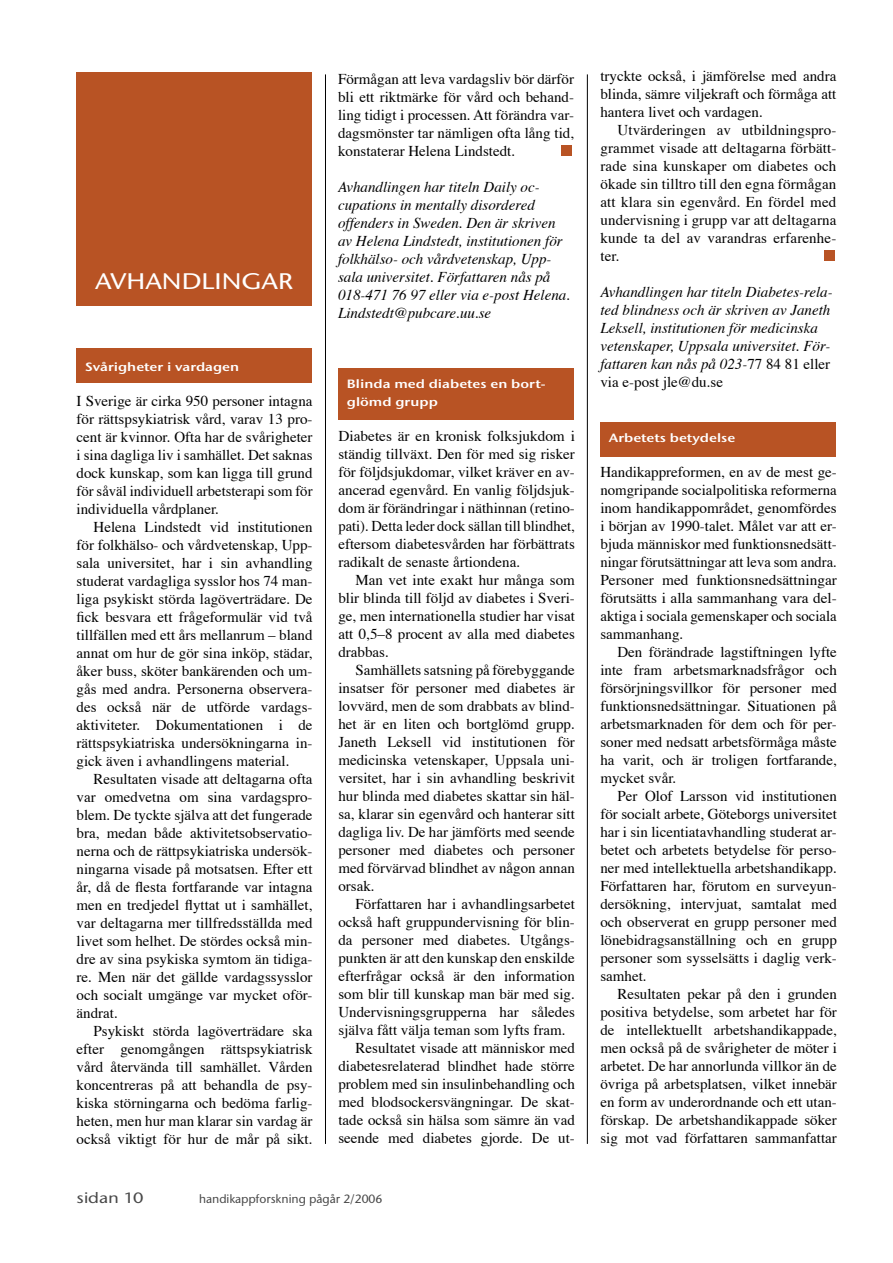
<style>
.page{position:relative;width:893px;height:1263px;background:#fff}
.page>*{position:absolute;margin:0;border:0;box-sizing:border-box;transform-origin:0 0}
.t1{font:500 22.5px "Stone Sans ITC";color:#fff;scale:1.2 1}
.t2{font:15px/18px "Times";color:#000;text-align:justify}
.t3{font:italic 15px/18px "Times";color:#000}
.t4{font:500 15px "Stone Sans ITC";color:#484848;scale:1.2 1}
.t5{font:12px/18px "Stone Sans ITC Semi";color:#fff;scale:1.2 1}
.t6{font:500 12px "Stone Sans ITC";color:#484848}
.s1{font-style:normal}
</style>
<div class="page">
<hr style="left:325px;top:74px;width:1px;height:1070px;background:#000">
<hr style="left:587px;top:74px;width:1px;height:1070px;background:#000">
<div style="left:600px;top:422px;width:236px;height:34px;background:#b85324"></div>
<div style="left:77px;top:72px;width:235px;height:234px;background:#b85324"></div>
<div style="left:77px;top:349px;width:235px;height:34px;background:#b85324"></div>
<div style="left:561px;top:145px;width:11px;height:11px;background:#b85324"></div>
<div style="left:338px;top:368px;width:236px;height:51px;background:#b85324"></div>
<div style="left:824px;top:250px;width:10px;height:11px;background:#b85324"></div>
<h1 class="t1" style="left:95px;top:268px;width:166px">AVHANDLINGAR</h1>
<p class="t5" style="left:85px;top:358px;width:130px">Svårigheter i vardagen</p>
<p class="t2" style="left:77px;top:393px;width:238px">I Sverige är cirka 950 personer intagna för rättspsykiatrisk vård, varav 13 pro&shy;cent är kvinnor. Ofta har de svårigheter i sina dagliga liv i samhället. Det saknas dock kunskap, som kan ligga till grund för såväl individuell arbetsterapi som för individuella vårdplaner.</p>
<p class="t2" style="left:77px;top:519px;width:237px;text-indent:17px">Helena Lindstedt vid institutionen för folkhälso- och vårdvetenskap, Upp&shy;sala universitet, har i sin avhandling studerat vardagliga sysslor hos 74 man&shy;liga psykiskt störda lagöverträdare. De fick besvara ett frågeformulär vid två tillfällen med ett års mellanrum – bland annat om hur de gör sina inköp, städar, åker buss, sköter bankärenden och um&shy;gås med andra. Personerna observera&shy;des också när de utförde vardags&shy;aktiviteter. Dokumentationen i de rättspsykiatriska undersökningarna in&shy;gick även i avhandlingens material.</p>
<p class="t2" style="left:77px;top:771px;width:237px;text-indent:17px">Resultaten visade att deltagarna ofta var omedvetna om sina vardagspro&shy;blem. De tyckte själva att det fungerade bra, medan både aktivitetsobservatio&shy;nerna och de rättpsykiatriska undersök&shy;ningarna visade på motsatsen. Efter ett år, då de flesta fortfarande var intagna men en tredjedel flyttat ut i samhället, var deltagarna mer tillfredsställda med livet som helhet. De stördes också min&shy;dre av sina psykiska symtom än tidiga&shy;re. Men när det gällde vardagssysslor och socialt umgänge var mycket oför&shy;ändrat.</p>
<p class="t2" style="left:77px;top:1023px;width:237px;text-indent:17px">Psykiskt störda lagöverträdare ska efter genomgången rättspsykiatrisk vård återvända till samhället. Vården koncentreras på att behandla de psy&shy;kiska störningarna och bedöma farlig&shy;heten, men hur man klarar sin vardag är också viktigt för hur de mår på sikt.</p>
<p class="t2" style="left:338px;top:70px;width:238px">Förmågan att leva vardagsliv bör därför bli ett riktmärke för vård och behand&shy;ling tidigt i processen. Att förändra var&shy;dagsmönster tar nämligen ofta lång tid, konstaterar Helena Lindstedt.</p>
<p class="t3" style="left:338px;top:178px;width:234px">Avhandlingen har titeln Daily oc&shy;cupations in mentally disordered offenders in Sweden. Den är skriven av Helena Lindstedt, institutionen för folkhälso- och vårdvetenskap, Upp&shy;sala universitet. Författaren nås på 018-471 76 97 eller via e-post Helena.<br>Lindstedt@pubcare.uu.se</p>
<p class="t5" style="left:347px;top:375px;width:167px">Blinda med diabetes en bort&shy;glömd grupp</p>
<p class="t2" style="left:338px;top:428px;width:238px">Diabetes är en kronisk folksjukdom i ständig tillväxt. Den för med sig risker för följdsjukdomar, vilket kräver en av&shy;ancerad egenvård. En vanlig följdsjuk&shy;dom är förändringar i näthinnan (retino&shy;pati). Detta leder dock sällan till blindhet, eftersom diabetesvården har förbättrats radikalt de senaste årtiondena.</p>
<p class="t2" style="left:338px;top:572px;width:238px;text-indent:17px">Man vet inte exakt hur många som blir blinda till följd av diabetes i Sveri&shy;ge, men internationella studier har visat att 0,5–8 procent av alla med diabetes drabbas.</p>
<p class="t2" style="left:338px;top:662px;width:238px;text-indent:17px">Samhällets satsning på förebyggande insatser för personer med diabetes är lovvärd, men de som drabbats av blind&shy;het är en liten och bortglömd grupp.<br>Janeth Leksell vid institutionen för medicinska vetenskaper, Uppsala uni&shy;versitet, har i sin avhandling beskrivit hur blinda med diabetes skattar sin häl&shy;sa, klarar sin egenvård och hanterar sitt dagliga liv. De har jämförts med seende personer med diabetes och personer med förvärvad blindhet av någon annan orsak.</p>
<p class="t2" style="left:355px;top:896px;width:221px">Författaren har i avhandlingsarbetet</p>
<p class="t2" style="left:338px;top:914px;width:238px">också haft gruppundervisning för blin-</p>
<p class="t2" style="left:338px;top:932px;width:238px">da personer med diabetes. Utgångs-</p>
<p class="t2" style="left:338px;top:950px;width:238px">punkten är att den kunskap den enskilde</p>
<p class="t2" style="left:338px;top:968px;width:238px">efterfrågar också är den information</p>
<p class="t2" style="left:338px;top:986px;width:238px">som blir till kunskap man bär med sig.</p>
<p class="t2" style="left:338px;top:1004px;width:238px">Undervisningsgrupperna har således</p>
<p class="t2" style="left:338px;top:1022px;width:229px">själva fått välja teman som lyfts fram.</p>
<p class="t2" style="left:355px;top:1040px;width:221px">Resultatet visade att människor med</p>
<p class="t2" style="left:338px;top:1058px;width:238px">diabetesrelaterad blindhet hade större</p>
<p class="t2" style="left:338px;top:1076px;width:238px">problem med sin insulinbehandling och</p>
<p class="t2" style="left:338px;top:1094px;width:238px">med blodsockersvängningar. De skat-</p>
<p class="t2" style="left:338px;top:1112px;width:238px">tade också sin hälsa som sämre än vad</p>
<p class="t2" style="left:338px;top:1130px;width:238px">seende med diabetes gjorde. De ut-</p>
<p class="t4" style="left:77px;top:1188px;width:57px">sidan 10</p>
<p class="t6" style="left:199px;top:1192px;width:185px">handikappforskning pågår 2/2006</p>
<p class="t2" style="left:600px;top:68px;width:237px">tryckte också, i jämförelse med andra blinda, sämre viljekraft och förmåga att hantera livet och vardagen.</p>
<p class="t2" style="left:600px;top:122px;width:238px;text-indent:17px">Utvärderingen av utbildningspro&shy;grammet visade att deltagarna förbätt&shy;rade sina kunskaper om diabetes och ökade sin tilltro till den egna förmågan att klara sin egenvård. En fördel med undervisning i grupp var att deltagarna kunde ta del av varandras erfarenhe&shy;ter.</p>
<p class="t3" style="left:600px;top:284px;width:234px">Avhandlingen har titeln Diabetes-rela&shy;ted blindness och är skriven av Janeth Leksell, institutionen för medicinska vetenskaper, Uppsala universitet. För&shy;fattaren kan nås på 023-<span class="s1">77 84 81 eller via e-post jle@du.se</span></p>
<p class="t5" style="left:609px;top:429px;width:107px">Arbetets betydelse</p>
<p class="t2" style="left:600px;top:464px;width:238px">Handikappreformen, en av de mest ge&shy;nomgripande socialpolitiska reformerna inom handikappområdet, genomfördes i början av 1990-talet. Målet var att er&shy;bjuda människor med funktionsnedsätt&shy;ningar förutsättningar att leva som andra.<br>Personer med funktionsnedsättningar förutsätts i alla sammanhang vara del&shy;aktiga i sociala gemenskaper och sociala sammanhang.</p>
<p class="t2" style="left:600px;top:644px;width:238px;text-indent:17px">Den förändrade lagstiftningen lyfte inte fram arbetsmarknadsfrågor och försörjningsvillkor för personer med funktionsnedsättningar. Situationen på arbetsmarknaden för dem och för per&shy;soner med nedsatt arbetsförmåga måste ha varit, och är troligen fortfarande, mycket svår.</p>
<p class="t2" style="left:600px;top:788px;width:238px;text-indent:17px">Per Olof Larsson vid institutionen för socialt arbete, Göteborgs universitet har i sin licentiatavhandling studerat ar&shy;betet och arbetets betydelse för perso&shy;ner med intellektuella arbetshandikapp.<br>Författaren har, förutom en surveyun&shy;dersökning, intervjuat, samtalat med och observerat en grupp personer med lönebidragsanställning och en grupp personer som sysselsätts i daglig verk&shy;samhet.</p>
<p class="t2" style="left:600px;top:986px;width:238px;text-indent:17px">Resultaten pekar på den i grunden positiva betydelse, som arbetet har för de intellektuellt arbetshandikappade, men också på de svårigheter de möter i arbetet. De har annorlunda villkor än de övriga på arbetsplatsen, vilket innebär en form av underordnande och ett utan&shy;förskap. De arbetshandikappade söker sig mot vad författaren sammanfattar</p>
</div>
